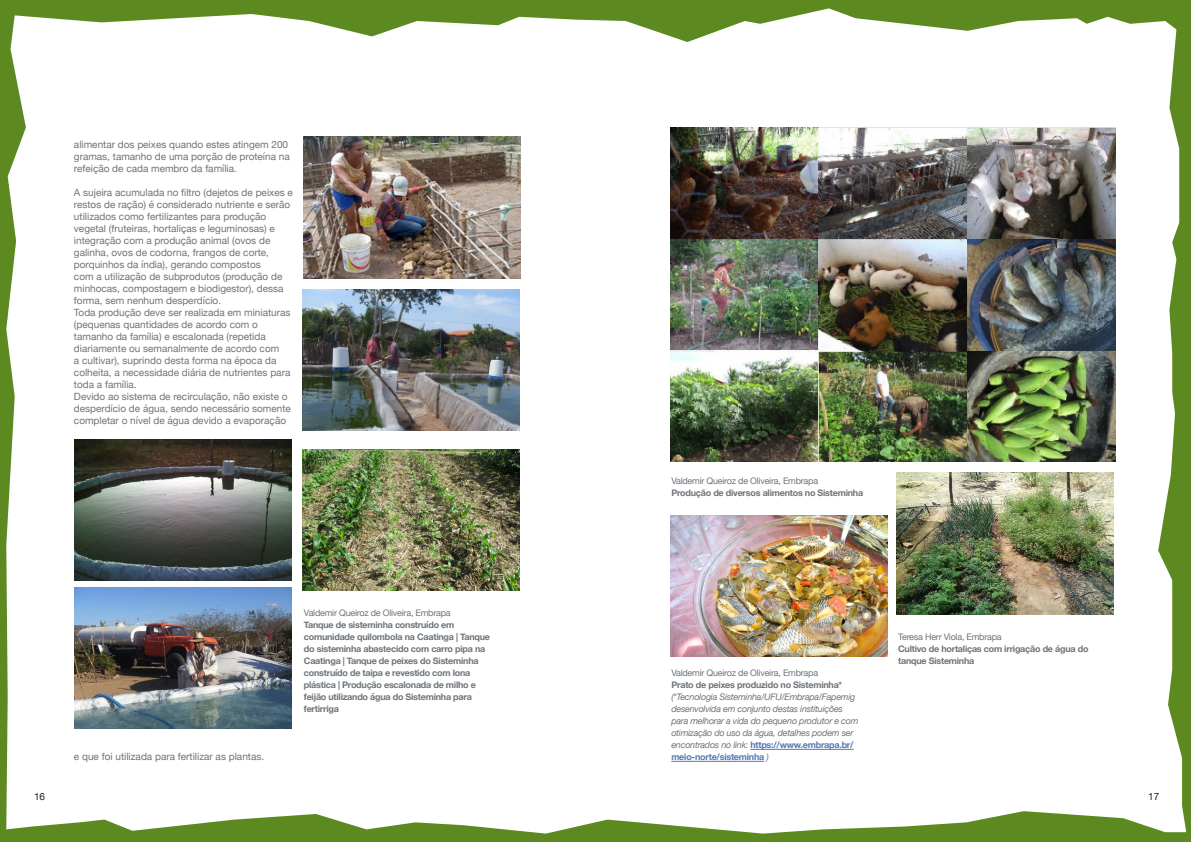
<style>
.page{position:relative;width:1191px;height:842px;background:#fff}
.page>*{position:absolute;margin:0;border:0;box-sizing:border-box;transform-origin:0 0}
.Para_chowmow{font:10px/12px "Helvetica Neue";color:#6e7479}
.t1{font:10px "Helvetica Neue";color:#231f20}
.quote{font:700 9px/12px "Helvetica Neue";letter-spacing:-.025em;color:#6e7479}
.quote-2{font:italic 9px/12px "Helvetica Neue";letter-spacing:-.025em;color:#6e7479}
.quote-3{font:9px "Helvetica Neue";letter-spacing:-.025em;color:#6e7479}
.s1{font-weight:700;font-style:normal;color:#5678b0}
</style>
<div class="page">
<img style="left:0;top:0;width:1191px;height:842px">
<p class="Para_chowmow" style="left:74px;top:139px;width:217px">alimentar dos peixes quando estes atingem 200 gramas, tamanho de uma porção de proteína na refeição de cada membro da família.</p>
<p class="Para_chowmow" style="left:74px;top:187px;width:220px">A sujeira acumulada no filtro (dejetos de peixes e restos de ração) é considerado nutriente e serão utilizados como fertilizantes para produção vegetal (fruteiras, hortaliças e leguminosas) e integração com a produção animal (ovos de galinha, ovos de codorna, frangos de corte, porquinhos da índia), gerando compostos<br>com a utilização de subprodutos (produção de minhocas, compostagem e biodigestor), dessa forma, sem nenhum desperdício.</p>
<p class="Para_chowmow" style="left:74px;top:307px;width:218px">Toda produção deve ser realizada em miniaturas (pequenas quantidades de acordo com o tamanho da família) e escalonada (repetida diariamente ou semanalmente de acordo com<br>a cultivar), suprindo desta forma na época da colheita, a necessidade diária de nutrientes para toda a família.</p>
<p class="Para_chowmow" style="left:74px;top:391px;width:218px">Devido ao sistema de recirculação, não existe o desperdício de água, sendo necessário somente completar o nível de água devido a evaporação</p>
<p class="Para_chowmow" style="left:74px;top:751px;width:192px">e que foi utilizada para fertilizar as plantas.</p>
<p class="quote-3" style="left:304px;top:607px;width:148px">Valdemir Queiroz de Oliveira, Embrapa</p>
<p class="quote" style="left:304px;top:619px;width:188px">Tanque de sisteminha construído em comunidade quilombola na Caatinga | Tanque do sisteminha abastecido com carro pipa na Caatinga | Tanque de peixes do Sisteminha construído de taipa e revestido com lona plástica | Produção escalonada de milho e feijão utilizando água do Sisteminha para fertirriga</p>
<p class="quote-3" style="left:671px;top:475px;width:148px">Valdemir Queiroz de Oliveira, Embrapa</p>
<p class="quote" style="left:671px;top:487px;width:193px">Produção de diversos alimentos no Sisteminha</p>
<p class="quote-3" style="left:671px;top:667px;width:148px">Valdemir Queiroz de Oliveira, Embrapa</p>
<p class="quote" style="left:671px;top:679px;width:172px">Prato de peixes produzido no Sisteminha*</p>
<p class="quote-2" style="left:671px;top:692px;width:189px">(*Tecnologia Sisteminha/UFU/Embrapa/Fapemig desenvolvida em conjunto destas instituições para melhorar a vida do pequeno produtor e com otimização do uso da água, detalhes podem ser encontrados no link: <span class="s1">https://www.embrapa.br/ meio-norte/sisteminha</span> )</p>
<p class="quote-3" style="left:898px;top:631px;width:105px">Teresa Herr Viola, Embrapa</p>
<p class="quote" style="left:898px;top:643px;width:192px">Cultivo de hortaliças com irrigação de água do tanque Sisteminha</p>
<p class="t1" style="left:34px;top:789px;width:13px">16</p>
<p class="t1" style="left:1148px;top:789px;width:13px">17</p>
</div>
